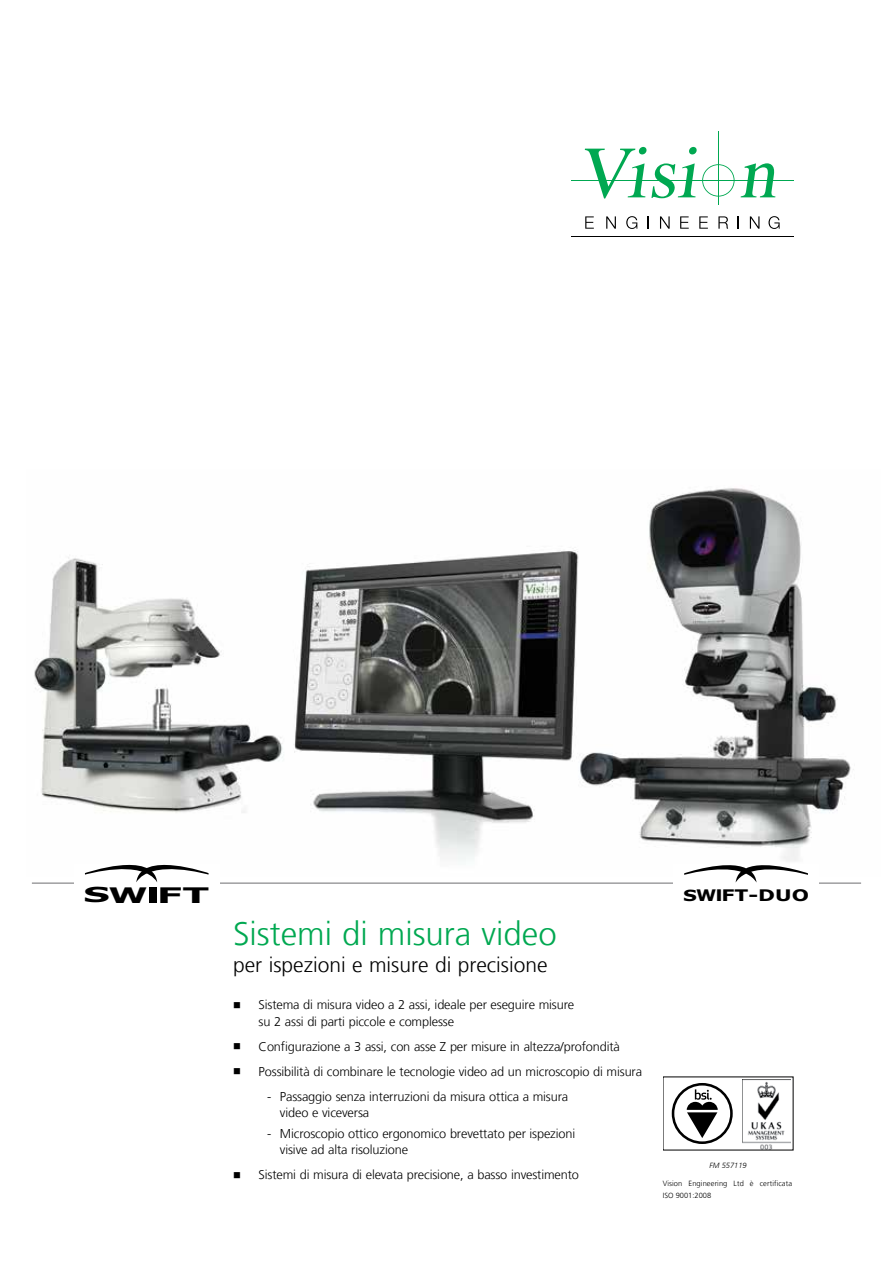
<style>
.page{position:relative;width:893px;height:1263px;background:#fff}
.page>*{position:absolute;margin:0;border:0;box-sizing:border-box;transform-origin:0 0}
.t1{font:300 33px "Frutiger LT";color:#00a851}
.t2{font:700 21.45px "Verdana";color:#000;scale:1.62 1}
.t3{font:300 21px "Frutiger LT";color:#000}
.t4{font:700 16.05px "Verdana";color:#000;scale:1.12 1}
.t5{font:300 12.75px/16.5px "Frutiger LT";letter-spacing:-.01em;color:#000}
.t6{font:300 7.5px/12px "Frutiger LT";letter-spacing:.015em;color:#000}
.t7{font:italic 300 7.5px "Frutiger LT";color:#000}
.s1{font-size:20.7px}
.s2{font-family:"Arial";font-size:21.9px}
.s3{font-size:15.45px}
.s4{font-family:"Arial";font-size:16.2px}
</style>
<div class="page">
<img style="left:34px;top:488px;width:820px;height:373px">
<svg style="left:585px;top:216px;width:9px;height:13px"></svg>
<svg style="left:606px;top:216px;width:10px;height:13px"></svg>
<svg style="left:626px;top:216px;width:11px;height:13px"></svg>
<svg style="left:648px;top:216px;width:1px;height:13px"></svg>
<svg style="left:660px;top:216px;width:10px;height:13px"></svg>
<svg style="left:680px;top:216px;width:9px;height:13px"></svg>
<svg style="left:699px;top:216px;width:9px;height:13px"></svg>
<svg style="left:718px;top:216px;width:10px;height:13px"></svg>
<svg style="left:738px;top:216px;width:1px;height:13px"></svg>
<svg style="left:750px;top:216px;width:9px;height:13px"></svg>
<svg style="left:768px;top:216px;width:12px;height:13px"></svg>
<hr style="left:571px;top:236px;width:223px;height:1px;background:#000">
<hr style="left:571px;top:180px;width:223px;height:1px;background:#00a851">
<svg style="left:741px;top:163px;width:34px;height:34px"></svg>
<svg style="left:585px;top:147px;width:150px;height:51px"></svg>
<hr style="left:718px;top:132px;width:1px;height:73px;background:#00a851">
<svg style="left:672px;top:1083px;width:61px;height:61px"></svg>
<svg style="left:674px;top:1085px;width:56px;height:56px"></svg>
<img style="left:743px;top:1079px;width:48px;height:72px">
<hr style="left:32px;top:883px;width:829px;height:1px;background:#6d6e71">
<div style="left:673px;top:864px;width:146px;height:41px;background:#fff"></div>
<svg style="left:684px;top:865px;width:124px;height:17px"></svg>
<div style="left:74px;top:864px;width:146px;height:41px;background:#fff"></div>
<svg style="left:85px;top:864px;width:124px;height:18px"></svg>
<h2 class="t2" style="left:83px;top:883px;width:80px"><span class="s1">S</span>W<span class="s2">I</span>FT</h2>
<h1 class="t1" style="left:233px;top:915px;width:325px">Sistemi di misura video</h1>
<h3 class="t3" style="left:233px;top:953px;width:316px">per ispezioni e misure di precisione</h3>
<p class="t5" style="left:259px;top:996px;width:317px;text-indent:-26px">■ Sistema di misura video a 2 assi, ideale per eseguire misure su 2 assi di parti piccole e complesse</p>
<p class="t5" style="left:233px;top:1038px;width:388px">■ Configurazione a 3 assi, con asse Z per misure in altezza/profondità</p>
<p class="t5" style="left:233px;top:1063px;width:410px">■ Possibilità di combinare le tecnologie video ad un microscopio di misura</p>
<p class="t5" style="left:280px;top:1088px;width:290px;text-indent:-13px">- Passaggio senza interruzioni da misura ottica a misura video e viceversa</p>
<p class="t5" style="left:280px;top:1125px;width:297px;text-indent:-13px">- Microscopio ottico ergonomico brevettato per ispezioni visive ad alta risoluzione</p>
<p class="t5" style="left:233px;top:1167px;width:347px">■ Sistemi di misura di elevata precisione, a basso investimento</p>
<p class="t4" style="left:683px;top:885px;width:114px"><span class="s3">S</span> W <span class="s4">I</span>FT-DUO</p>
<p class="t7" style="left:709px;top:1161px;width:39px">FM 557119</p>
<p class="t6" style="left:663px;top:1178px;width:131px">Vision Engineering Ltd è certificata<br>ISO 9001:2008</p>
</div>
